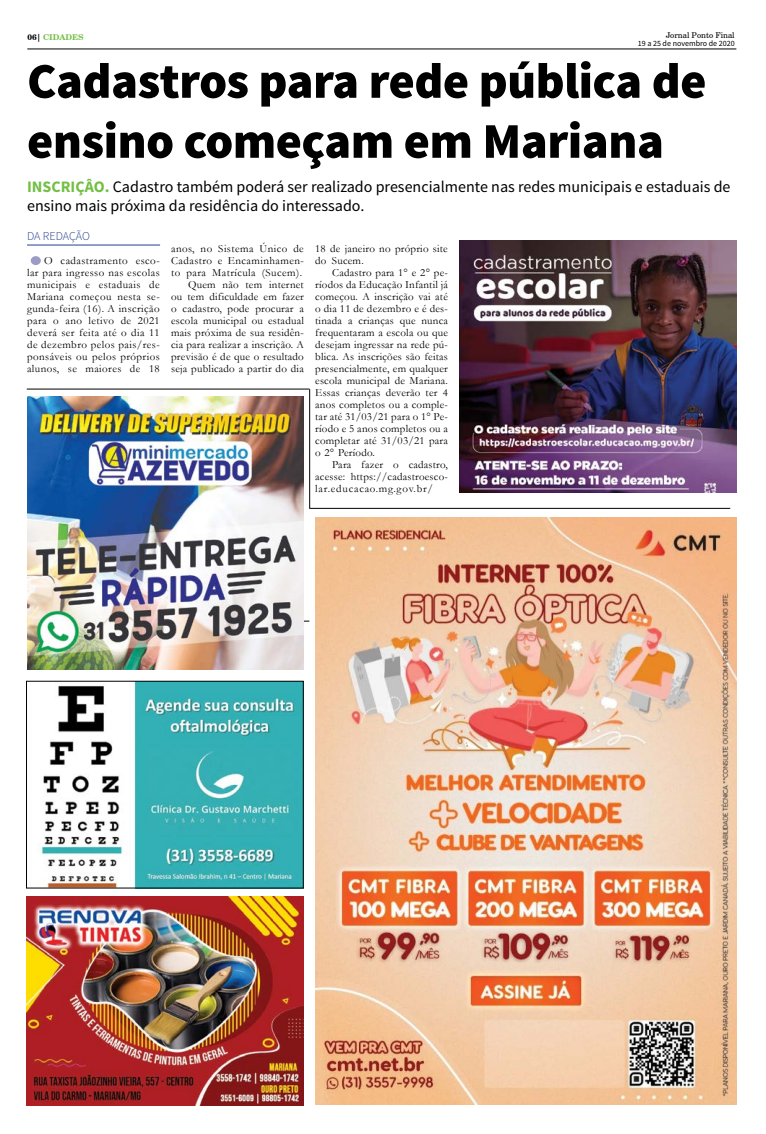
<style>
.page{position:relative;width:766px;height:1134px;background:#fff}
.page>*{position:absolute;margin:0;border:0;box-sizing:border-box;transform-origin:0 0}
.t1{font:900 50px/60px "Source Sans Pro";letter-spacing:-.01em;color:#000}
.t2{font:16px/19.2px "Source Sans Pro";color:#000}
.t3{font:300 12px "Source Sans Pro";letter-spacing:-.01em;color:#25408f}
.t4{font:11px/12px "Garamond";letter-spacing:.02em;color:#000;text-align:justify}
.t5{font:8px "Source Sans Pro";color:#000}
.t6{font:8px "Century Schlbk Cyrillic BT";color:#000}
.t7{font:700 8px "Century Schlbk Cyrillic BT";color:#72bf44}
.s1{color:#000}
.s2{font-weight:700;color:#72bf44}
</style>
<div class="page">
<hr style="left:27px;top:49px;width:709px;height:1px;background:#000">
<img style="left:26px;top:896px;width:277px;height:210px">
<hr style="left:309px;top:389px;width:1px;height:119px;background:#000">
<img style="left:39px;top:683px;width:262px;height:203px">
<div style="left:26px;top:681px;width:277px;height:207px;border:1px solid #000"></div>
<hr style="left:27px;top:621px;width:282px;height:1px;background:#000">
<img style="left:27px;top:397px;width:277px;height:272px">
<img style="left:315px;top:518px;width:421px;height:586px">
<hr style="left:27px;top:245px;width:133px;height:1px;background:#25408f">
<div style="left:31px;top:256px;width:10px;height:9px;background:#9b9bc5;border-radius:50%"></div>
<hr style="left:27px;top:389px;width:282px;height:1px;background:#000">
<img style="left:459px;top:240px;width:277px;height:252px">
<hr style="left:309px;top:508px;width:421px;height:1px;background:#000">
<p class="t6" style="left:665px;top:30px;width:70px">Jornal Ponto Final</p>
<p class="t5" style="left:637px;top:38px;width:98px">19 a 25 de novembro de 2020</p>
<p class="t7" style="left:27px;top:32px;width:58px"><span class="s1">06|</span> CIDADES</p>
<h1 class="t1" style="left:27px;top:53px;width:680px">Cadastros para rede pública de ensino começam em Mariana</h1>
<h2 class="t2" style="left:27px;top:178px;width:704px"><span class="s2">INSCRIÇÂO.</span> Cadastro também poderá ser realizado presencialmente nas redes municipais e estaduais de ensino mais próxima da residência do interessado.</h2>
<p class="t3" style="left:27px;top:229px;width:64px">DA REDAÇÃO</p>
<p class="t4" style="left:27px;top:254px;width:134px;text-indent:17px">O cadastramento esco&shy;lar para ingresso nas escolas municipais e estaduais de Mariana começou nesta se&shy;gunda-feira (16). A inscrição para o ano letivo de 2021 deverá ser feita até o dia 11 de dezembro pelos pais/res&shy;ponsáveis ou pelos próprios alunos, se maiores de 18</p>
<p class="t4" style="left:171px;top:242px;width:134px;text-align:right">anos, no Sistema Único de<br>Cadastro e Encaminhamen&shy;to para Matrícula (Sucem).<br>Quem não tem internet<br>ou tem dificuldade em fazer o cadastro, pode procurar a escola municipal ou estadual mais próxima de sua residên&shy;cia para realizar a inscrição. A previsão é de que o resultado seja publicado a partir do dia</p>
<p class="t4" style="left:315px;top:243px;width:134px">18 de janeiro no próprio site do Sucem.</p>
<p class="t4" style="left:315px;top:267px;width:134px;text-indent:17px">Cadastro para 1° e 2° pe&shy;ríodos da Educação Infantil já começou. A inscrição vai até o dia 11 de dezembro e é des&shy;tinada a crianças que nunca frequentaram a escola ou que desejam ingressar na rede pú&shy;blica. As inscrições são feitas presencialmente, em qualquer escola municipal de Mariana.<br>Essas crianças deverão ter 4 anos completos ou a comple&shy;tar até 31/03/21 para o 1° Pe&shy;ríodo e 5 anos completos ou a completar até 31/03/21 para o 2° Período.</p>
<p class="t4" style="left:315px;top:458px;width:134px;text-indent:17px">Para fazer o cadastro, acesse: https://cadastroesco&shy;lar.educacao.mg.gov.br/</p>
</div>
